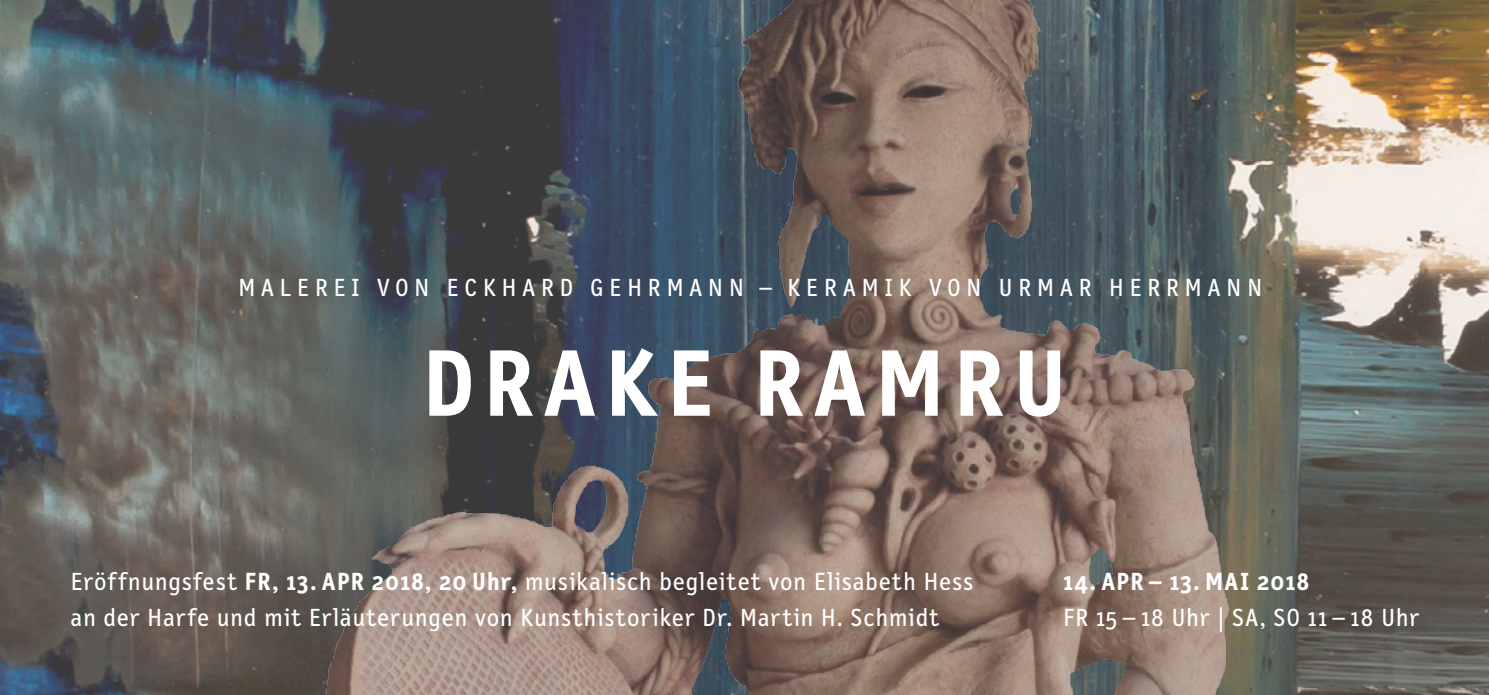
<style>
.page{position:relative;width:1489px;height:695px;background:#fff}
.page>*{position:absolute;margin:0;border:0;box-sizing:border-box;transform-origin:0 0}
.t1{font:700 95px "Letter Gothic Text";letter-spacing:.1em;color:#fff}
.t2{font:25px/35px "Letter Gothic Text";letter-spacing:.055em;color:#fff}
.t3{font:25px "Letter Gothic Text";letter-spacing:.24em;color:#fff}
.t4{font:700 25px "Letter Gothic Text";letter-spacing:.05em;color:#fff}
.s1{font-weight:700}
</style>
<div class="page">
<img style="left:0;top:0;width:1488px;height:694px">
<img style="left:226px;top:0;width:1260px;height:694px">
<p class="t3" style="left:238px;top:273px;width:1025px">MALEREI VON ECKHARD GEHRMANN – KERAMIK VON URMAR HERRMANN</p>
<h1 class="t1" style="left:422px;top:327px;width:645px">DRAKE RAMRU</h1>
<p class="t2" style="left:71px;top:564px;width:903px">Eröffnungsfest <span class="s1">FR, 13. APR 2018, 20 Uhr,</span> musikalisch begleitet von Elisabeth Hess an der Harfe und mit Erläuterungen von Kunsthistoriker Dr. Martin H. Schmidt</p>
<p class="t4" style="left:1063px;top:567px;width:247px">14. APR – 13. MAI 2018</p>
<p class="t2" style="left:1063px;top:599px;width:357px">FR 15 – 18 Uhr | SA, SO 11 – 18 Uhr</p>
</div>
